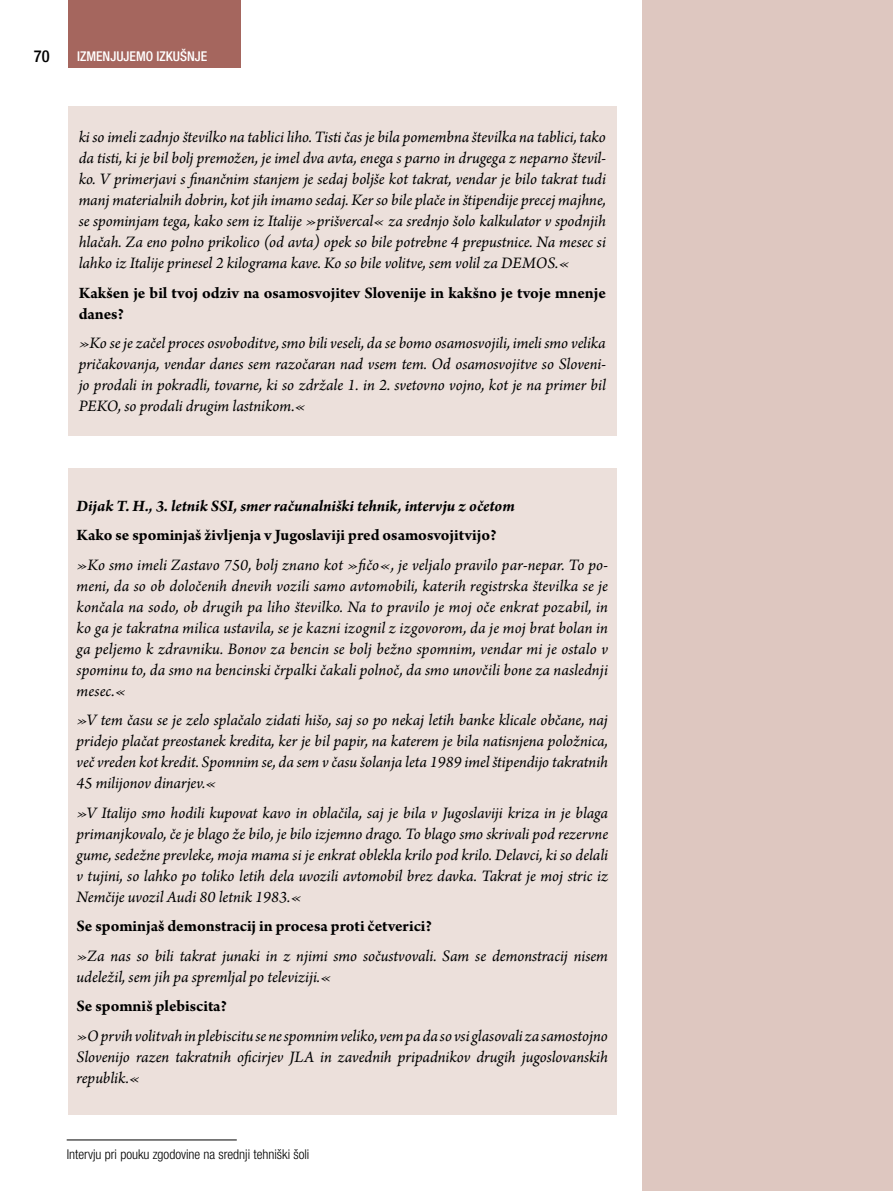
<style>
.page{position:relative;width:893px;height:1191px;background:#fff}
.page>*{position:absolute;margin:0;border:0;box-sizing:border-box;transform-origin:0 0}
.t1{font:italic 16.8px/21px "Arno Pro";letter-spacing:-.005em;color:#000;text-align:justify}
.t2{font:700 16.8px/21px "Arno Pro";letter-spacing:-.005em;color:#000}
.t3{font:italic 700 16.8px "Arno Pro";letter-spacing:-.005em;color:#000}
.t4{font:500 condensed 16.5px "Helvetica Neue LT Com";color:#000}
.t5{font:300 condensed 13.5px "Helvetica Neue LT Com";color:#000}
.t6{font:500 condensed 13.5px "Helvetica Neue LT Com";color:#fff}
</style>
<div class="page">
<div style="left:642px;top:0;width:251px;height:1191px;background:#dec7c0"></div>
<div style="left:68px;top:0;width:172px;height:68px;background:#a5665e"></div>
<hr style="left:67px;top:1139px;width:170px;height:1px;background:#000">
<div style="left:68px;top:106px;width:549px;height:330px;background:#ece0db"></div>
<div style="left:68px;top:468px;width:549px;height:646px;background:#ece0db"></div>
<p class="t4" style="left:34px;top:46px;width:17px">70</p>
<p class="t6" style="left:77px;top:48px;width:132px">IZMENJUJEMO IZKUŠNJE</p>
<p class="t1" style="left:79px;top:128px;width:529px">ki so imeli zadnjo številko na tablici liho. Tisti čas je bila pomembna številka na tablici, tako da tisti, ki je bil bolj premožen, je imel dva avta, enega s parno in drugega z neparno števil&shy;ko. V primerjavi s finančnim stanjem je sedaj boljše kot takrat, vendar je bilo takrat tudi manj materialnih dobrin, kot jih imamo sedaj. Ker so bile plače in štipendije precej majhne, se spominjam tega, kako sem iz Italije »prišvercal« za srednjo šolo kalkulator v spodnjih hlačah. Za eno polno prikolico (od avta) opek so bile potrebne 4 prepustnice. Na mesec si lahko iz Italije prinesel 2 kilograma kave. Ko so bile volitve, sem volil za DEMOS.«</p>
<p class="t2" style="left:79px;top:283px;width:529px">Kakšen je bil tvoj odziv na osamosvojitev Slovenije in kakšno je tvoje mnenje danes?</p>
<p class="t1" style="left:79px;top:334px;width:529px">»Ko se je začel proces osvoboditve, smo bili veseli, da se bomo osamosvojili, imeli smo velika pričakovanja, vendar danes sem razočaran nad vsem tem. Od osamosvojitve so Sloveni&shy;jo prodali in pokradli, tovarne, ki so zdržale 1. in 2. svetovno vojno, kot je na primer bil PEKO, so prodali drugim lastnikom.«</p>
<p class="t3" style="left:77px;top:496px;width:440px">Dijak T. H., 3. letnik SSI, smer računalniški tehnik, intervju z očetom</p>
<p class="t2" style="left:77px;top:525px;width:422px">Kako se spominjaš življenja v Jugoslaviji pred osamosvojitvijo?</p>
<p class="t1" style="left:77px;top:555px;width:533px">»Ko smo imeli Zastavo 750, bolj znano kot »fičo«, je veljalo pravilo par-nepar. To po&shy;meni, da so ob določenih dnevih vozili samo avtomobili, katerih registrska številka se je končala na sodo, ob drugih pa liho številko. Na to pravilo je moj oče enkrat pozabil, in ko ga je takratna milica ustavila, se je kazni izognil z izgovorom, da je moj brat bolan in ga peljemo k zdravniku. Bonov za bencin se bolj bežno spomnim, vendar mi je ostalo v spominu to, da smo na bencinski črpalki čakali polnoč, da smo unovčili bone za naslednji mesec.«</p>
<p class="t1" style="left:77px;top:710px;width:533px">»V tem času se je zelo splačalo zidati hišo, saj so po nekaj letih banke klicale občane, naj pridejo plačat preostanek kredita, ker je bil papir, na katerem je bila natisnjena položnica, več vreden kot kredit. Spomnim se, da sem v času šolanja leta 1989 imel štipendijo takratnih 45 milijonov dinarjev.«</p>
<p class="t1" style="left:77px;top:803px;width:533px">»V Italijo smo hodili kupovat kavo in oblačila, saj je bila v Jugoslaviji kriza in je blaga primanjkovalo, če je blago že bilo, je bilo izjemno drago. To blago smo skrivali pod rezervne gume, sedežne prevleke, moja mama si je enkrat oblekla krilo pod krilo. Delavci, ki so delali v tujini, so lahko po toliko letih dela uvozili avtomobil brez davka. Takrat je moj stric iz Nemčije uvozil Audi 80 letnik 1983.«</p>
<p class="t2" style="left:77px;top:916px;width:357px">Se spominjaš demonstracij in procesa proti četverici?</p>
<p class="t1" style="left:77px;top:946px;width:533px">»Za nas so bili takrat junaki in z njimi smo sočustvovali. Sam se demonstracij nisem udeležil, sem jih pa spremljal po televiziji.«</p>
<p class="t2" style="left:77px;top:996px;width:152px">Se spomniš plebiscita?</p>
<p class="t1" style="left:77px;top:1026px;width:533px">»O prvih volitvah in plebiscitu se ne spomnim veliko, vem pa da so vsi glasovali za samostojno Slovenijo razen takratnih oficirjev JLA in zavednih pripadnikov drugih jugoslovanskih republik.«</p>
<p class="t5" style="left:67px;top:1146px;width:244px">Intervju pri pouku zgodovine na srednji tehniški šoli</p>
</div>
